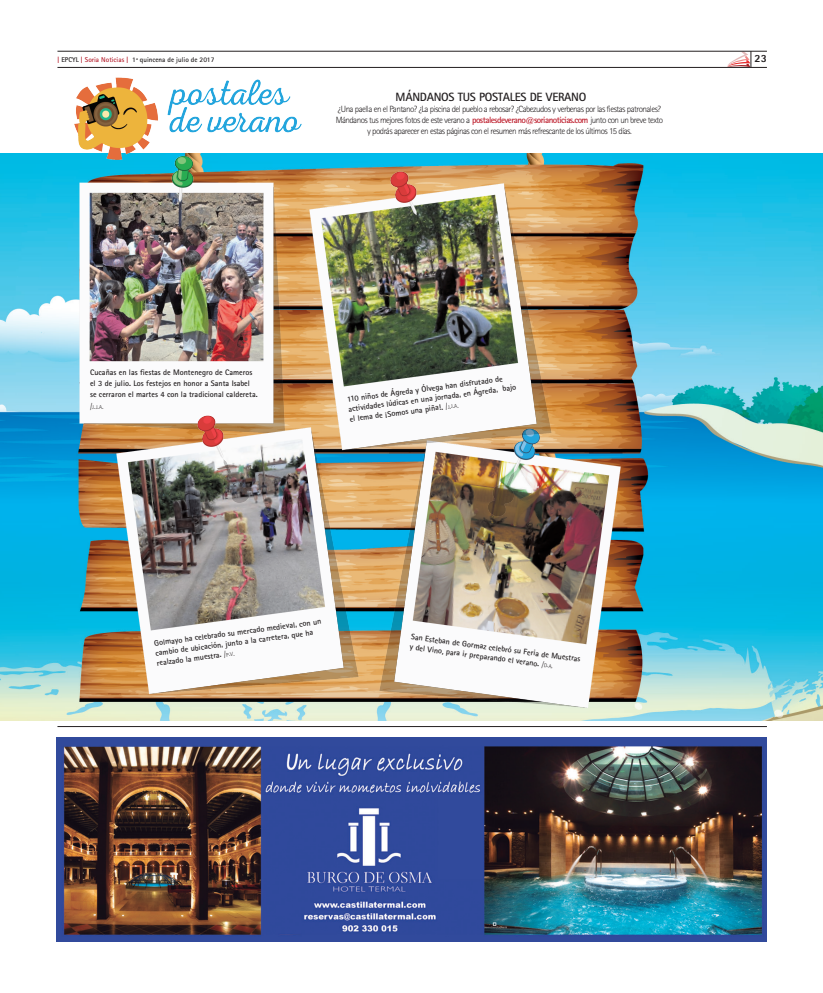
<style>
.page{position:relative;width:823px;height:993px;background:#fff}
.page>*{position:absolute;margin:0;border:0;box-sizing:border-box;transform-origin:0 0}
.t1{font:700 12px "Rotis Sans Serif Std";letter-spacing:-.025em;color:#231f20}
.t2{font:800 11px "Rotis Sans Serif Std";color:#231f20}
.t3{font:300 9px/11px "Rotis Sans Serif Std";letter-spacing:-.06em;color:#231f20;text-align:center}
.t4{font:700 8px/10.2px "Rotis Sans Serif Std";color:#231f20}
.t5{font:700 7px "Rotis Sans Serif Std";color:#231f20}
.s1{color:#b61f2d}
.s2{font-weight:700;color:#be1f2e}
.s3{font-weight:300}
.s4{font-weight:300;font-size:5.6px}
</style>
<div class="page">
<img style="left:0;top:153px;width:822px;height:567px">
<hr style="left:57px;top:726px;width:709px;height:1px;background:#231f20">
<hr style="left:57px;top:67px;width:709px;height:1px;background:#231f20">
<hr style="left:57px;top:51px;width:709px;height:1px;background:#231f20">
<svg style="left:726px;top:51px;width:25px;height:16px"></svg>
<img style="left:74px;top:77px;width:236px;height:84px">
<img style="left:370px;top:427px;width:258px;height:284px">
<img style="left:50px;top:153px;width:258px;height:284px">
<img style="left:108px;top:414px;width:258px;height:283px">
<img style="left:300px;top:170px;width:258px;height:284px">
<img style="left:57px;top:737px;width:709px;height:204px">
<p class="t5" style="left:57px;top:56px;width:158px"><span class="s1">|</span> EPCYL <span class="s1">| Soria Noticias |</span> 1ª quincena de julio de 2017</p>
<h2 class="t2" style="left:753px;top:52px;width:14px">23</h2>
<h1 class="t1" style="left:395px;top:89px;width:192px">MÁNDANOS TUS POSTALES DE VERANO</h1>
<p class="t3" style="left:335px;top:103px;width:329px">¿Una paella en el Pantano? ¿La piscina del pueblo a rebosar? ¿Cabezudos y verbenas por las fiestas patronales?<br>Mándanos tus mejores fotos de este verano a <span class="s2">postalesdeverano@sorianoticias.com</span> junto con un breve texto y podrás aparecer en estas páginas con el resumen más refrescante de los últimos 15 días.</p>
<p class="t4" style="left:90px;top:366px;width:169px;line-height:11.3px">Cucañas en las fiestas de Montenegro de Cameros el 3 de julio. Los festejos en honor a Santa Isabel se cerraron el martes 4 con la tradicional caldereta. <span class="s3">/</span><span class="s4">j</span><span class="s3">.</span><span class="s4">j</span><span class="s3">.</span><span class="s4">a</span><span class="s3">.</span></p>
<p class="t4" style="left:346px;top:393px;width:170px;rotate:-7deg">110 niños de Ágreda y Ólvega han disfrutado de actividades lúdicas en una jornada, en Ágreda, bajo el lema de ¡Somos una piña!. <span class="s3">/</span><span class="s4">j</span><span class="s3">.</span><span class="s4">j</span><span class="s3">.</span><span class="s4">a</span><span class="s3">.</span></p>
<p class="t4" style="left:153px;top:637px;width:170px;rotate:-7deg">Golmayo ha celebrado su mercado medieval, con un cambio de ubicación, junto a la carretera, que ha realzado la muestra. <span class="s3">/</span><span class="s4">p</span><span class="s3">.</span><span class="s4">v</span><span class="s3">.</span></p>
<p class="t4" style="left:411px;top:632px;width:172px;line-height:9.8px;rotate:7deg">San Esteban de Gormaz celebró su Feria de Muestras y del Vino, para ir preparando el verano. <span class="s3">/</span><span class="s4">d</span><span class="s3">.</span><sub>a</sub><span class="s3">.</span></p>
</div>
